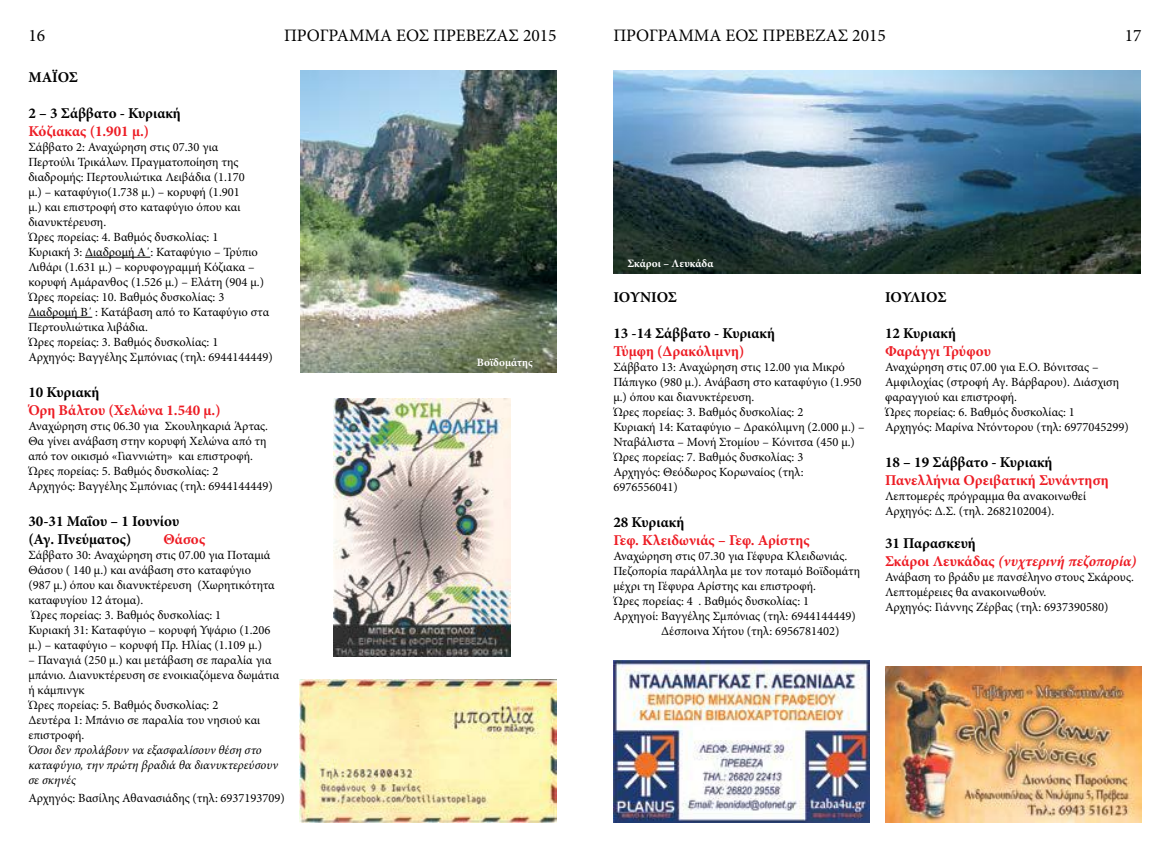
<style>
.page{position:relative;width:1170px;height:851px;background:#fff}
.page>*{position:absolute;margin:0;border:0;box-sizing:border-box;transform-origin:0 0}
.t1{font:17.5px "Minion Pro";color:#000}
.t2{font:700 15px/18px "Minion Pro";color:#000}
.t3{font:700 15px "Minion Pro";color:#ed1c24}
.t4{font:italic 700 15px/18px "Minion Pro";color:#ed1c24}
.t5{font:12.5px/15px "Minion Pro";color:#000}
.t6{font:italic 12.5px/15px "Minion Pro";color:#000}
.t7{font:700 11.25px "Minion Pro";color:#fff}
.s1{font-style:normal;color:#000}
.s2{font-style:normal}
</style>
<div class="page">
<hr style="left:85px;top:257px;width:65px;height:1px;background:#000">
<hr style="left:28px;top:317px;width:64px;height:1px;background:#000">
<img style="left:300px;top:71px;width:256px;height:301px">
<img style="left:613px;top:71px;width:527px;height:202px">
<img style="left:333px;top:399px;width:177px;height:257px">
<img style="left:299px;top:679px;width:257px;height:143px">
<img style="left:613px;top:660px;width:256px;height:162px">
<img style="left:885px;top:666px;width:256px;height:156px">
<h1 class="t1" style="left:28px;top:24px;width:18px">16</h1>
<h1 class="t1" style="left:284px;top:24px;width:274px">ΠΡΟΓΡΑΜΜΑ ΕΟΣ ΠΡΕΒΕΖΑΣ 2015</h1>
<h1 class="t1" style="left:613px;top:24px;width:274px">ΠΡΟΓΡΑΜΜΑ ΕΟΣ ΠΡΕΒΕΖΑΣ 2015</h1>
<h1 class="t1" style="left:1124px;top:24px;width:18px">17</h1>
<p class="t2" style="left:28px;top:68px;width:51px">ΜΑΪΟΣ</p>
<p class="t2" style="left:28px;top:104px;width:154px">2 – 3 Σάββατο - Κυριακή</p>
<p class="t3" style="left:28px;top:120px;width:122px">Κόζιακας (1.901 μ.)</p>
<p class="t5" style="left:28px;top:139px;width:246px">Σάββατο 2: Αναχώρηση στις 07.30 για<br>Περτούλι Τρικάλων. Πραγματοποίηση της διαδρομής: Περτουλιώτικα Λειβάδια (1.170<br>μ.) – καταφύγιο(1.738 μ.) – κορυφή (1.901<br>μ.) και επιστροφή στο καταφύγιο όπου και διανυκτέρευση.<br>Ώρες πορείας: 4. Βαθμός δυσκολίας: 1<br>Κυριακή 3: Διαδρομή Α΄: Καταφύγιο – Τρύπιο Λιθάρι (1.631 μ.) – κορυφογραμμή Κόζιακα – κορυφή Αμάρανθος (1.526 μ.) – Ελάτη (904 μ.)<br>Ώρες πορείας: 10. Βαθμός δυσκολίας: 3<br>Διαδρομή Β΄ : Κατάβαση από το Καταφύγιο στα Περτουλιώτικα λιβάδια.<br>Ώρες πορείας: 3. Βαθμός δυσκολίας: 1<br>Αρχηγός: Βαγγέλης Σμπόνιας (τηλ: 6944144449)</p>
<p class="t2" style="left:28px;top:383px;width:72px">10 Κυριακή</p>
<p class="t3" style="left:28px;top:399px;width:194px">Όρη Βάλτου (Χελώνα 1.540 μ.)</p>
<p class="t5" style="left:28px;top:418px;width:246px">Αναχώρηση στις 06.30 για Σκουληκαριά Άρτας.<br>Θα γίνει ανάβαση στην κορυφή Χελώνα από τη από τον οικισμό «Γιαννιώτη» και επιστροφή.<br>Ώρες πορείας: 5. Βαθμός δυσκολίας: 2<br>Αρχηγός: Βαγγέλης Σμπόνιας (τηλ: 6944144449)</p>
<p class="t2" style="left:28px;top:512px;width:152px">30-31 Μαΐου – 1 Ιουνίου (Αγ. Πνεύματος)</p>
<p class="t7" style="left:627px;top:255px;width:87px">Σκάροι – Λευκάδα</p>
<p class="t2" style="left:613px;top:287px;width:65px">ΙΟΥΝΙΟΣ</p>
<p class="t2" style="left:613px;top:323px;width:163px">13 -14 Σάββατο - Κυριακή</p>
<p class="t3" style="left:613px;top:340px;width:132px">Τύμφη (Δρακόλιμνη)</p>
<p class="t5" style="left:613px;top:359px;width:253px">Σάββατο 13: Αναχώρηση στις 12.00 για Μικρό Πάπιγκο (980 μ.). Ανάβαση στο καταφύγιο (1.950 μ.) όπου και διανυκτέρευση.<br>Ώρες πορείας: 3. Βαθμός δυσκολίας: 2<br>Κυριακή 14: Καταφύγιο – Δρακόλιμνη (2.000 μ.) – Νταβάλιστα – Μονή Στομίου – Κόνιτσα (450 μ.)<br>Ώρες πορείας: 7. Βαθμός δυσκολίας: 3<br>Αρχηγός: Θεόδωρος Κορωναίος (τηλ:<br>6976556041)</p>
<p class="t2" style="left:613px;top:512px;width:72px">28 Κυριακή</p>
<p class="t3" style="left:613px;top:529px;width:198px">Γεφ. Κλειδωνιάς – Γεφ. Αρίστης</p>
<p class="t5" style="left:613px;top:548px;width:235px">Αναχώρηση στις 07.30 για Γέφυρα Κλειδωνιάς.</p>
<p class="t5" style="left:613px;top:563px;width:248px">Πεζοπορία παράλληλα με τον ποταμό Βοϊδομάτη</p>
<p class="t5" style="left:613px;top:578px;width:204px">μέχρι τη Γέφυρα Αρίστης και επιστροφή.</p>
<p class="t5" style="left:613px;top:593px;width:197px">Ώρες πορείας: 4 . Βαθμός δυσκολίας: 1</p>
<p class="t5" style="left:613px;top:608px;width:244px">Αρχηγοί: Βαγγέλης Σμπόνιας (τηλ: 6944144449)</p>
<p class="t5" style="left:661px;top:623px;width:180px">Δέσποινα Χήτου (τηλ: 6956781402)</p>
<p class="t2" style="left:884px;top:287px;width:63px">ΙΟΥΛΙΟΣ</p>
<p class="t2" style="left:884px;top:323px;width:72px">12 Κυριακή</p>
<p class="t3" style="left:884px;top:340px;width:107px">Φαράγγι Τρύφου</p>
<p class="t5" style="left:884px;top:359px;width:245px">Αναχώρηση στις 07.00 για Ε.Ο. Βόνιτσας – Αμφιλοχίας (στροφή Αγ. Βάρβαρου). Διάσχιση φαραγγιού και επιστροφή.<br>Ώρες πορείας: 6. Βαθμός δυσκολίας: 1<br>Αρχηγός: Μαρίνα Ντόντορου (τηλ: 6977045299)</p>
<p class="t2" style="left:884px;top:452px;width:169px">18 – 19 Σάββατο - Κυριακή</p>
<p class="t3" style="left:884px;top:469px;width:225px">Πανελλήνια Ορειβατική Συνάντηση</p>
<p class="t5" style="left:884px;top:488px;width:202px">Λεπτομερές πρόγραμμα θα ανακοινωθεί<br>Αρχηγός: Δ.Σ. (τηλ. 2682102004).</p>
<p class="t4" style="left:884px;top:533px;width:253px"><span class="s1">31 Παρασκευή<br></span><span class="s2">Σκάροι Λευκάδας</span> (νυχτερινή πεζοπορία)</p>
<p class="t5" style="left:884px;top:569px;width:250px">Ανάβαση το βράδυ με πανσέληνο στους Σκάρους.<br>Λεπτομέρειες θα ανακοινωθούν.<br>Αρχηγός: Γιάννης Ζέρβας (τηλ: 6937390580)</p>
<p class="t7" style="left:477px;top:355px;width:57px">Βοϊδομάτης</p>
<p class="t3" style="left:163px;top:528px;width:43px">Θάσος</p>
<p class="t5" style="left:28px;top:547px;width:248px">Σάββατο 30: Αναχώρηση στις 07.00 για Ποταμιά Θάσου ( 140 μ.) και ανάβαση στο καταφύγιο (987 μ.) όπου και διανυκτέρευση (Χωρητικότητα καταφυγίου 12 άτομα).<br>Ώρες πορείας: 3. Βαθμός δυσκολίας: 1<br>Κυριακή 31: Καταφύγιο – κορυφή Υψάριο (1.206 μ.) – καταφύγιο – κορυφή Πρ. Ηλίας (1.109 μ.)</p>
<p class="t5" style="left:28px;top:652px;width:252px">– Παναγιά (250 μ.) και μετάβαση σε παραλία για μπάνιο. Διανυκτέρευση σε ενοικιαζόμενα δωμάτια ή κάμπινγκ<br>Ώρες πορείας: 5. Βαθμός δυσκολίας: 2<br>Δευτέρα 1: Μπάνιο σε παραλία του νησιού και επιστροφή.</p>
<p class="t6" style="left:28px;top:742px;width:251px">Όσοι δεν προλάβουν να εξασφαλίσουν θέση στο καταφύγιο, την πρώτη βραδιά θα διανυκτερεύσουν σε σκηνές</p>
<p class="t5" style="left:28px;top:790px;width:258px">Αρχηγός: Βασίλης Αθανασιάδης (τηλ: 6937193709)</p>
</div>
